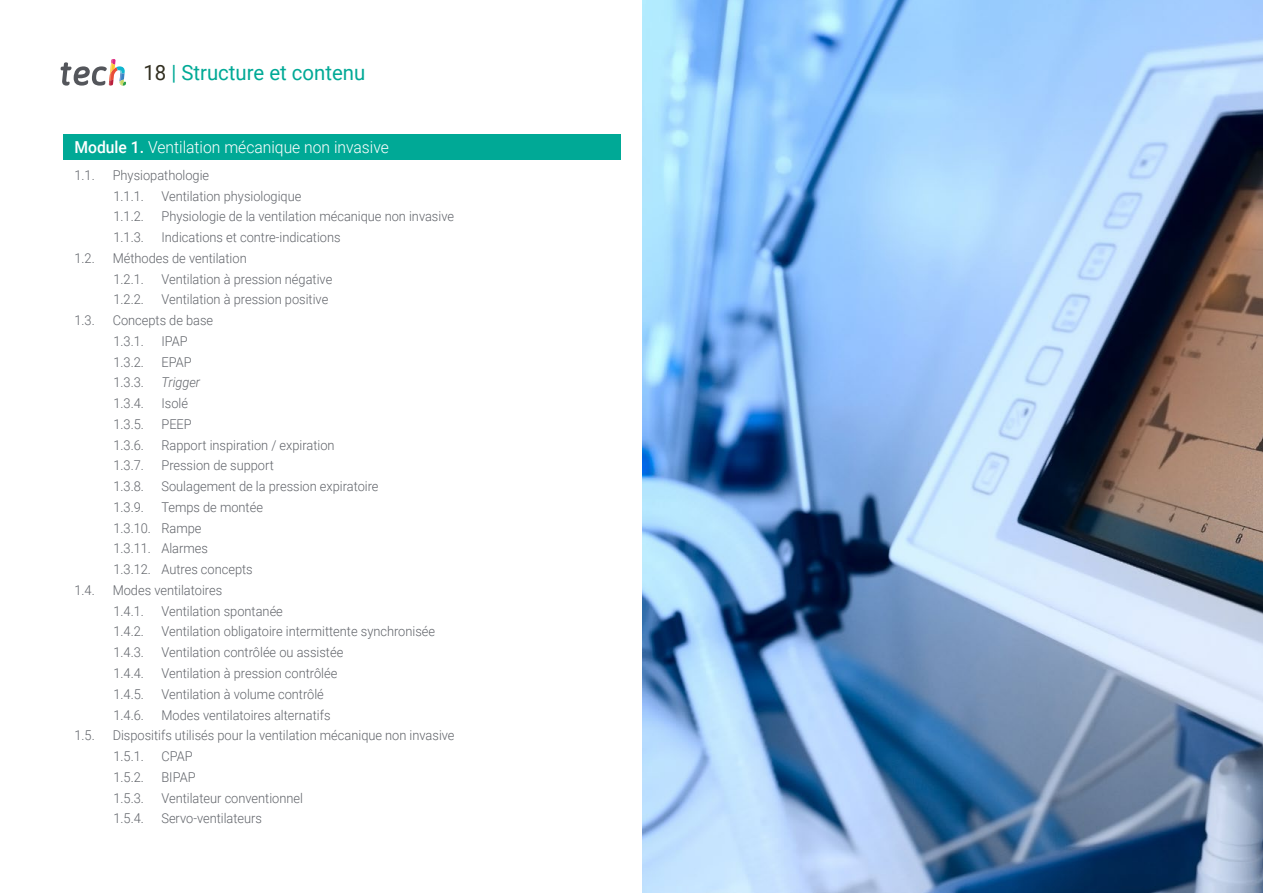
<style>
.page{position:relative;width:1263px;height:893px;background:#fff}
.page>*{position:absolute;margin:0;border:0;box-sizing:border-box;transform-origin:0 0}
.t1{font:21px "Roboto";color:#00a996}
.t2{font:300 16.5px "Roboto";color:#fff;scale:.95 1}
.t3{font:300 13.5px/20.7px "Roboto";color:#61646a;scale:.95 1}
.t4{font:italic 300 13.5px "Roboto";color:#61646a;scale:.95 1}
.s1{color:#312e20}
.s2{font-weight:500}
</style>
<div class="page">
<div style="left:63px;top:134px;width:558px;height:25px;background:#00a996"></div>
<img style="left:642px;top:0;width:621px;height:893px">
<svg style="left:61px;top:59px;width:65px;height:27px"></svg>
<h1 class="t1" style="left:144px;top:57px;width:223px"><span class="s1">18</span> | Structure et contenu</h1>
<p class="t2" style="left:74px;top:135px;width:333px"><span class="s2">Module 1.</span> Ventilation mécanique non invasive</p>
<p class="t3" style="left:74px;top:164px;width:23px">1.1.</p>
<p class="t3" style="left:113px;top:164px;width:103px">Physiopathologie<br>1.1.1.</p>
<p class="t3" style="left:161px;top:185px;width:149px">Ventilation physiologique</p>
<p class="t3" style="left:113px;top:206px;width:34px">1.1.2.</p>
<p class="t3" style="left:161px;top:206px;width:309px">Physiologie de la ventilation mécanique non invasive</p>
<p class="t3" style="left:113px;top:227px;width:34px">1.1.3.</p>
<p class="t3" style="left:161px;top:227px;width:190px">Indications et contre-indications</p>
<p class="t3" style="left:74px;top:247px;width:23px">1.2.</p>
<p class="t3" style="left:113px;top:247px;width:143px">Méthodes de ventilation<br>1.2.1.</p>
<p class="t3" style="left:161px;top:268px;width:181px">Ventilation à pression négative</p>
<p class="t3" style="left:113px;top:289px;width:34px">1.2.2.</p>
<p class="t3" style="left:161px;top:289px;width:177px">Ventilation à pression positive</p>
<p class="t3" style="left:74px;top:310px;width:23px">1.3.</p>
<p class="t3" style="left:113px;top:310px;width:107px">Concepts de base<br>1.3.1.</p>
<p class="t3" style="left:161px;top:330px;width:29px">IPAP</p>
<p class="t3" style="left:113px;top:351px;width:34px">1.3.2.</p>
<p class="t3" style="left:161px;top:351px;width:33px">EPAP</p>
<p class="t3" style="left:113px;top:372px;width:34px">1.3.3.</p>
<p class="t4" style="left:161px;top:373px;width:42px">Trigger</p>
<p class="t3" style="left:113px;top:393px;width:34px">1.3.4.</p>
<p class="t3" style="left:161px;top:393px;width:29px">Isolé</p>
<p class="t3" style="left:113px;top:413px;width:34px">1.3.5.</p>
<p class="t3" style="left:161px;top:413px;width:33px">PEEP</p>
<p class="t3" style="left:113px;top:434px;width:34px">1.3.6.</p>
<p class="t3" style="left:161px;top:434px;width:184px">Rapport inspiration / expiration</p>
<p class="t3" style="left:113px;top:455px;width:34px">1.3.7.</p>
<p class="t3" style="left:161px;top:455px;width:120px">Pression de support</p>
<p class="t3" style="left:113px;top:476px;width:34px">1.3.8.</p>
<p class="t3" style="left:161px;top:476px;width:230px">Soulagement de la pression expiratoire</p>
<p class="t3" style="left:113px;top:496px;width:34px">1.3.9.</p>
<p class="t3" style="left:113px;top:496px;width:159px;text-indent:48px">Temps de montée<br>1.3.10. Rampe<br>1.3.11. Alarmes<br>1.3.12. Autres concepts</p>
<p class="t3" style="left:74px;top:579px;width:23px">1.4.</p>
<p class="t3" style="left:113px;top:579px;width:117px">Modes ventilatoires<br>1.4.1.</p>
<p class="t3" style="left:161px;top:600px;width:129px">Ventilation spontanée</p>
<p class="t3" style="left:113px;top:621px;width:34px">1.4.2.</p>
<p class="t3" style="left:161px;top:621px;width:290px">Ventilation obligatoire intermittente synchronisée</p>
<p class="t3" style="left:113px;top:642px;width:34px">1.4.3.</p>
<p class="t3" style="left:161px;top:642px;width:193px">Ventilation contrôlée ou assistée</p>
<p class="t3" style="left:113px;top:662px;width:34px">1.4.4.</p>
<p class="t3" style="left:161px;top:662px;width:187px">Ventilation à pression contrôlée</p>
<p class="t3" style="left:113px;top:683px;width:34px">1.4.5.</p>
<p class="t3" style="left:161px;top:683px;width:173px">Ventilation à volume contrôlé</p>
<p class="t3" style="left:113px;top:704px;width:34px">1.4.6.</p>
<p class="t3" style="left:161px;top:704px;width:179px">Modes ventilatoires alternatifs</p>
<p class="t3" style="left:74px;top:725px;width:23px">1.5.</p>
<p class="t3" style="left:113px;top:725px;width:361px">Dispositifs utilisés pour la ventilation mécanique non invasive<br>1.5.1.</p>
<p class="t3" style="left:161px;top:745px;width:34px">CPAP</p>
<p class="t3" style="left:113px;top:766px;width:34px">1.5.2.</p>
<p class="t3" style="left:161px;top:766px;width:38px">BIPAP</p>
<p class="t3" style="left:113px;top:787px;width:34px">1.5.3.</p>
<p class="t3" style="left:161px;top:787px;width:151px">Ventilateur conventionnel</p>
<p class="t3" style="left:113px;top:808px;width:34px">1.5.4.</p>
<p class="t3" style="left:161px;top:808px;width:107px">Servo-ventilateurs</p>
</div>
